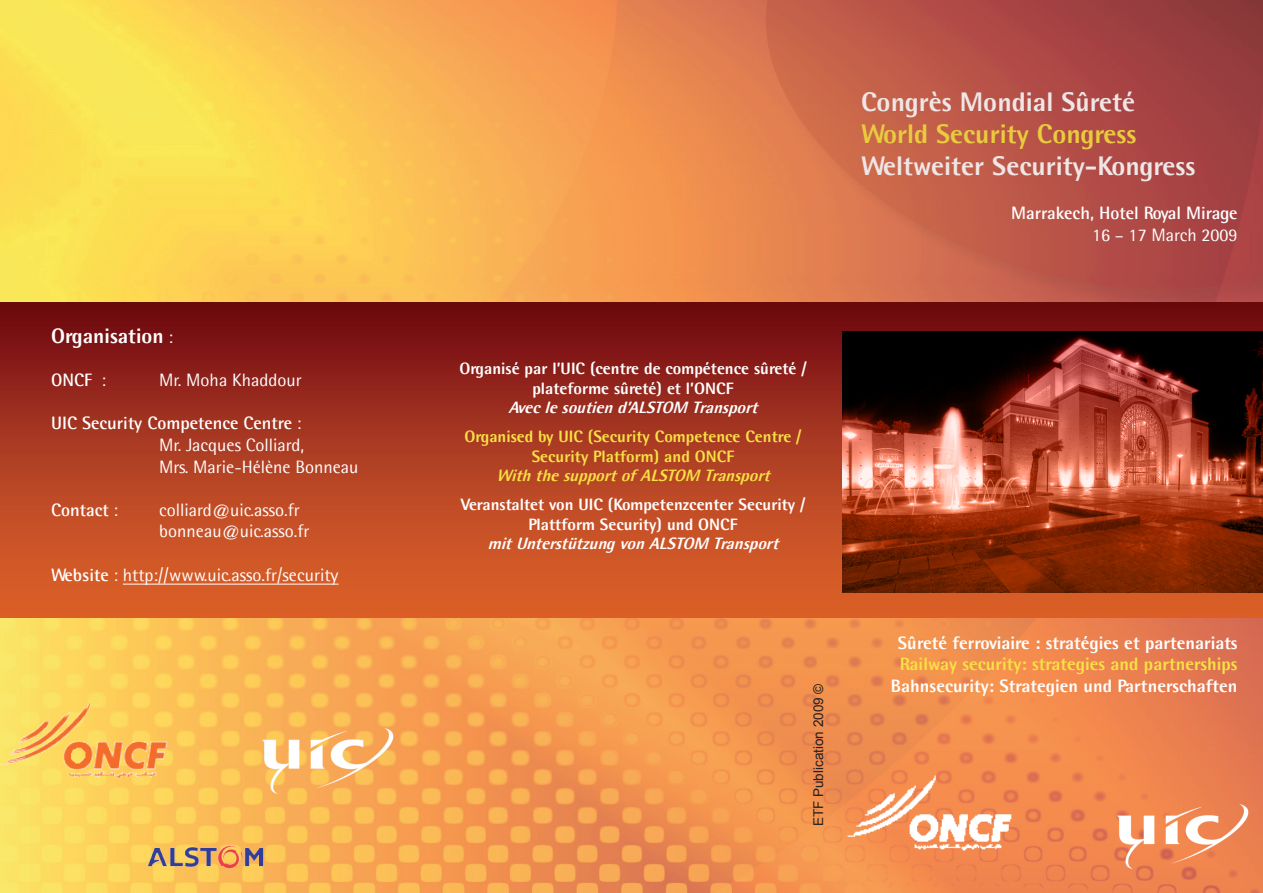
<style>
.page{position:relative;width:1263px;height:893px;background:#fff}
.page>*{position:absolute;margin:0;border:0;box-sizing:border-box;transform-origin:0 0}
.t1{font:700 27px "Agfa Rotis Ex";color:#fff}
.t2{font:700 27px "Agfa Rotis Ex";color:#f8e144}
.t3{font:700 21px "Agfa Rotis Ex";color:#fff}
.t4{font:18px/21.6px "Agfa Rotis Semisans";color:#fff}
.t5{font:700 18px "Agfa Rotis Ex";color:#fff}
.t6{font:700 18px "Agfa Rotis Ex";color:#f8e144}
.t7{font:700 18px "Agfa Rotis Semisans";color:#fff}
.t8{font:700 16.5px/19.8px "Agfa Rotis Ex";color:#fff;text-align:center}
.t9{font:italic 700 16.5px "Agfa Rotis Ex";letter-spacing:.065em;color:#fff}
.t10{font:700 16.5px/19.8px "Agfa Rotis Ex";color:#f8e144;text-align:center}
.t11{font:italic 700 16.5px "Agfa Rotis Ex";color:#f8e144}
.t12{font:13.5px "Arial";color:#231f20}
.s1{font-family:"Agfa Rotis Semisans";font-weight:400;font-size:18px}
.s2{font-weight:400}
.s3{font-weight:700}
</style>
<div class="page">
<img style="left:0;top:0;width:1263px;height:893px">
<div style="left:0;top:302px;width:1263px;height:316px;background:linear-gradient(to bottom,#710c13,#e5692d)"></div>
<img style="left:842px;top:332px;width:421px;height:261px">
<svg style="left:738px;top:0;width:525px;height:319px;background:#b85545"></svg>
<img style="left:0;top:691px;width:201px;height:99px">
<img style="left:148px;top:845px;width:115px;height:23px">
<img style="left:1117px;top:804px;width:141px;height:68px">
<hr style="left:123px;top:584px;width:216px;height:1px;background:#fff">
<img style="left:842px;top:771px;width:176px;height:91px">
<img style="left:263px;top:729px;width:140px;height:68px">
<p class="t3" style="left:51px;top:323px;width:123px">Organisation <span class="s1">:</span></p>
<p class="t7" style="left:51px;top:369px;width:57px">ONCF <span class="s2">:</span></p>
<p class="t4" style="left:159px;top:369px;width:144px">Mr. Moha Khaddour</p>
<p class="t4" style="left:159px;top:412px;width:201px;text-indent:-108px"><span class="s3">UIC Security Competence Centre</span> :<br>Mr. Jacques Colliard,<br>Mrs. Marie-Hélène Bonneau</p>
<p class="t7" style="left:51px;top:499px;width:69px">Contact <span class="s2">:</span></p>
<p class="t4" style="left:159px;top:499px;width:152px">colliard@uic.asso.fr bonneau@uic.asso.fr</p>
<p class="t4" style="left:51px;top:563px;width:289px"><span class="s3">Website</span> : http://www.uic.asso.fr/security</p>
<h1 class="t1" style="left:861px;top:85px;width:275px">Congrès Mondial Sûreté</h1>
<h1 class="t2" style="left:861px;top:117px;width:277px">World Security Congress</h1>
<h1 class="t1" style="left:861px;top:150px;width:336px">Weltweiter Security-Kongress</h1>
<p class="t7" style="left:1011px;top:202px;width:228px">Marrakech, Hotel Royal Mirage</p>
<p class="t4" style="left:1092px;top:223px;width:147px">16 – 17 March 2009</p>
<p class="t8" style="left:459px;top:358px;width:349px">Organisé par l’UIC (centre de compétence sûreté / plateforme sûreté) et l’ONCF</p>
<p class="t9" style="left:509px;top:398px;width:256px">Aveclesoutiend’Alstom Transport</p>
<p class="t10" style="left:465px;top:426px;width:338px">Organised by UIC (Security Competence Centre /<br>Security Platform) and ONCF</p>
<p class="t11" style="left:496px;top:466px;width:280px">WiththesupportofALSTOM Transport</p>
<p class="t8" style="left:461px;top:494px;width:346px">Veranstaltet von UIC (Kompetenzcenter Security /<br>Plattform Security) und ONCF</p>
<p class="t9" style="left:488px;top:534px;width:297px">mitUnterstützungvonAlstom Transport</p>
<p class="t12" style="left:809px;top:826px;width:144px;rotate:-90deg">ETF Publication 2009 ©</p>
<p class="t5" style="left:898px;top:632px;width:341px">Sûreté ferroviaire : stratégies et partenariats</p>
<p class="t6" style="left:900px;top:653px;width:339px">Railway security: strategies and partnerships</p>
<p class="t5" style="left:891px;top:675px;width:348px">Bahnsecurity: Strategien und Partnerschaften</p>
</div>
